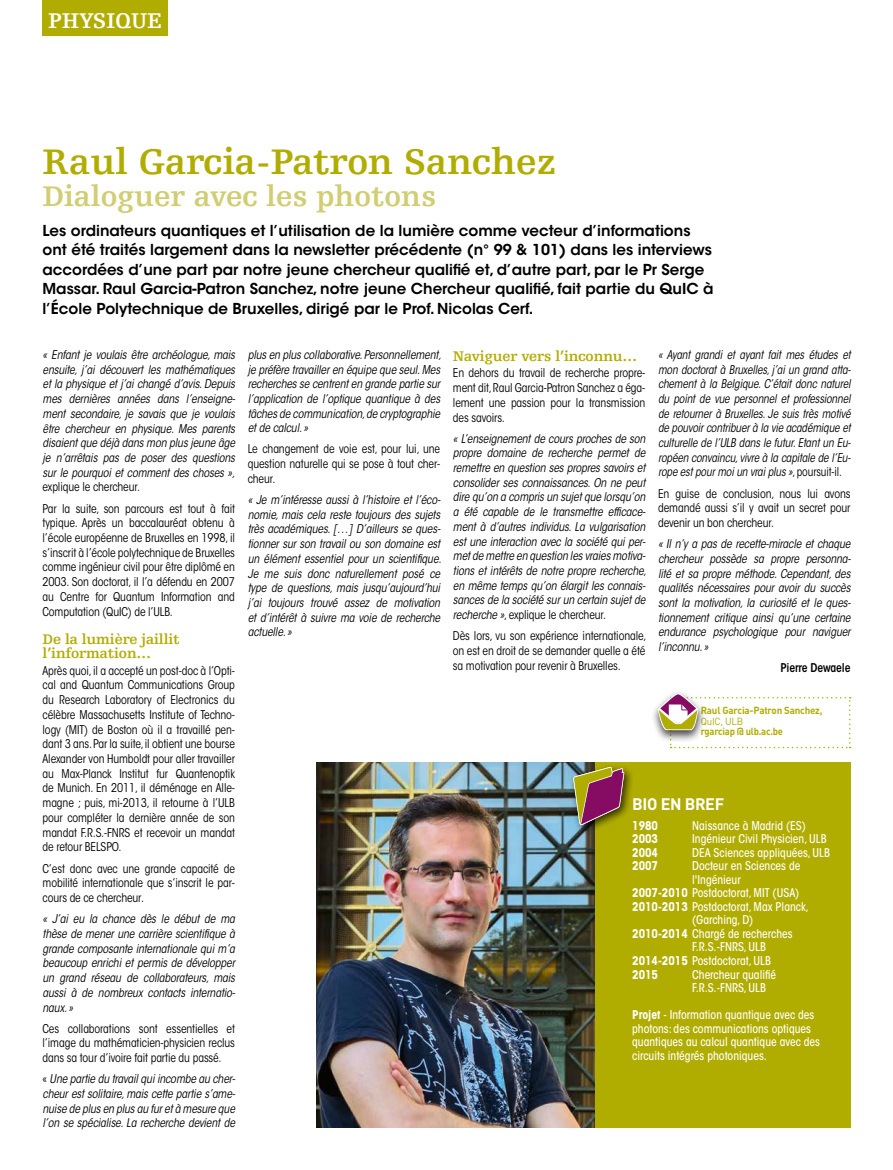
<style>
.page{position:relative;width:893px;height:1170px;background:#fff}
.page>*{position:absolute;margin:0;border:0;box-sizing:border-box;transform-origin:0 0}
.t1{font:700 37.5px "Egyptienne FLT Std";color:#b1ad00}
.t2{font:700 30px "Egyptienne FLT Std";color:#d1cd72}
.t3{font:700 22.5px "Egyptienne FLT Std";letter-spacing:-.01em;color:#fff}
.t4{font:700 16.5px "DIN";letter-spacing:-.02em;color:#fff}
.t5{font:600 15px/19.5px "ITC Avant Garde Std";color:#000}
.t6{font:700 14.7px/13.5px "Egyptienne FLT Std";letter-spacing:-.01em;color:#b1ad00}
.t7{font:italic condensed 12px/14.7px "ITC Avant Garde Std";letter-spacing:-.01em;color:#000;text-align:justify}
.t8{font:condensed 12px/14.7px "ITC Avant Garde Std";letter-spacing:-.01em;color:#000;text-align:justify}
.t9{font:500 condensed 12px/13.5px "ITC Avant Garde Std";color:#fff}
.t10{font:italic condensed 12px/14.7px "ITC Avant Garde Std";letter-spacing:-.01em;color:#000;text-align:justify;scale:.95 1}
.t11{font:700 condensed 12px "ITC Avant Garde Std";color:#fff}
.t12{font:600 condensed 12px "ITC Avant Garde Std";letter-spacing:-.01em;color:#000}
.t13{font:700 10.2px "DIN";letter-spacing:-.02em;color:#b1ad00;scale:.96 1}
.t14{font:700 10.2px "DIN";letter-spacing:-.02em;color:#b1ad00;scale:.92 1}
.t15{font:10.2px "DIN";letter-spacing:-.02em;color:#b1ad00;scale:.95 1}
.s1{font-style:normal}
.s2{font-weight:700}
</style>
<div class="page">
<img style="left:316px;top:762px;width:279px;height:365px">
<div style="left:43px;top:0;width:125px;height:35px;background:#b1ad00"></div>
<div style="left:595px;top:762px;width:255px;height:365px;background:#b1ad00"></div>
<div style="left:569px;top:762px;width:66px;height:73px;background:#000;opacity:.75"></div>
<svg style="left:573px;top:767px;width:51px;height:58px;background:#8f5b4a"></svg>
<div style="left:650px;top:690px;width:56px;height:53px;background:#000;opacity:.75"></div>
<svg style="left:658px;top:693px;width:193px;height:55px"></svg>
<h3 class="t3" style="left:48px;top:8px;width:115px">PHYSIQUE</h3>
<h1 class="t1" style="left:43px;top:141px;width:515px">Raul Garcia-Patron Sanchez</h1>
<h2 class="t2" style="left:43px;top:179px;width:395px">Dialoguer avec les photons</h2>
<p class="t5" style="left:43px;top:220px;width:673px">Les ordinateurs quantiques et l’utilisation de la lumière comme vecteur d’informations ont été traités largement dans la newsletter précédente (n° 99 &amp; 101) dans les interviews accordées d’une part par notre jeune chercheur qualifié et, d’autre part, par le Pr Serge Massar. Raul Garcia-Patron Sanchez, notre jeune Chercheur qualifié, fait partie du QuIC à l’École Polytechnique de Bruxelles, dirigé par le Prof. Nicolas Cerf.</p>
<p class="t7" style="left:43px;top:347px;width:194px">« Enfant je voulais être archéologue, mais ensuite, j’ai découvert les mathématiques et la physique et j’ai changé d’avis. Depuis mes dernières années dans l’enseigne&shy;ment secondaire, je savais que je voulais être chercheur en physique. Mes parents disaient que déjà dans mon plus jeune âge je n’arrêtais pas de poser des questions sur le pourquoi et comment des choses »,</p>
<p class="t8" style="left:43px;top:476px;width:194px;line-height:21.1px">explique le chercheur.<br>Par la suite, son parcours est tout à fait</p>
<p class="t8" style="left:43px;top:515px;width:194px">typique. Après un baccalauréat obtenu à l’école européenne de Bruxelles en 1998, il s’inscrit à l’école polytechnique de Bruxelles comme ingénieur civil pour être diplômé en 2003. Son doctorat, il l’a défendu en 2007 au Centre for Quantum Information and Computation (QuIC) de l’ULB.</p>
<p class="t6" style="left:43px;top:632px;width:139px">De la lumière jaillit l’information…</p>
<p class="t8" style="left:43px;top:663px;width:194px">Après quoi, il a accepté un post-doc à l’Opti&shy;cal and Quantum Communications Group du Research Laboratory of Electronics du célèbre Massachusetts Institute of Techno&shy;logy (MIT) de Boston où il a travaillé pen&shy;dant 3 ans. Par la suite, il obtient une bourse Alexander von Humboldt pour aller travailler au Max-Planck Institut fur Quantenoptik de Munich. En 2011, il déménage en Alle&shy;magne ; puis, mi-2013, il retourne à l’ULB pour compléter la dernière année de son mandat F.R.S.-FNRS et recevoir un mandat de retour BELSPO.</p>
<p class="t8" style="left:43px;top:860px;width:194px">C’est donc avec une grande capacité de mobilité internationale que s’inscrit le par&shy;cours de ce chercheur.</p>
<p class="t7" style="left:43px;top:911px;width:194px">« J’ai eu la chance dès le début de ma thèse de mener une carrière scientifique à grande composante internationale qui m’a beaucoup enrichi et permis de développer un grand réseau de collaborateurs, mais aussi à de nombreux contacts internatio&shy;naux. »</p>
<p class="t8" style="left:43px;top:1020px;width:194px">Ces collaborations sont essentielles et l’image du mathématicien-physicien reclus dans sa tour d’ivoire fait partie du passé.</p>
<p class="t7" style="left:43px;top:1071px;width:194px"><span class="s1">«</span> Une partie du travail qui incombe au cher&shy;cheur est solitaire, mais cette partie s’ame&shy;nuise de plus en plus au fur et à mesure que l’on se spécialise. La recherche devient de</p>
<p class="t7" style="left:248px;top:347px;width:195px">plus en plus collaborative. Personnellement, je préfère travailler en équipe que seul. Mes recherches se centrent en grande partie sur l’application de l’optique quantique à des tâches de communication, de cryptographie et de calcul.»</p>
<p class="t8" style="left:248px;top:442px;width:194px">Le changement de voie est, pour lui, une question naturelle qui se pose à tout cher&shy;cheur.</p>
<p class="t7" style="left:248px;top:492px;width:195px">« Je m’intéresse aussi à l’histoire et l’éco&shy;nomie, mais cela reste toujours des sujets très académiques. […] D’ailleurs se ques&shy;tionner sur son travail ou son domaine est un élément essentiel pour un scientifique.<br>Je me suis donc naturellement posé ce type de questions, mais jusqu’aujourd’hui j’ai toujours trouvé assez de motivation et d’intérêt à suivre ma voie de recherche actuelle. »</p>
<p class="t6" style="left:453px;top:349px;width:186px">Naviguer vers l’inconnu…</p>
<p class="t8" style="left:453px;top:366px;width:194px">En dehors du travail de recherche propre&shy;ment dit, Raul Garcia-Patron Sanchez a éga&shy;lement une passion pour la transmission des savoirs.</p>
<p class="t7" style="left:453px;top:431px;width:195px">« L’enseignement de cours proches de son propre domaine de recherche permet de remettre en question ses propres savoirs et consolider ses connaissances. On ne peut dire qu’on a compris un sujet que lorsqu’on a été capable de le transmettre efficace&shy;ment à d’autres individus. La vulgarisation est une interaction avec la société qui per&shy;met de mettre en question les vraies motiva&shy;tions et intérêts de notre propre recherche, en même temps qu’on élargit les connais&shy;sances de la société sur un certain sujet de recherche »<span class="s1">, explique le chercheur.</span></p>
<p class="t8" style="left:453px;top:628px;width:195px">Dès lors, vu son expérience internationale, on est en droit de se demander quelle a été sa motivation pour revenir à Bruxelles.</p>
<p class="t10" style="left:658px;top:347px;width:204px">« Ayant grandi et ayant fait mes études et mon doctorat à Bruxelles, j’ai un grand atta&shy;chement à la Belgique. C’était donc naturel du point de vue personnel et professionnel de retourner à Bruxelles. Je suis très motivé de pouvoir contribuer à la vie académique et culturelle de l’ULB dans le futur. Etant un Eu&shy;ropéen convaincu, vivre à la capitale de l’Eu&shy;rope est pour moi un vrai plus »<span class="s1">, poursuit-il.</span></p>
<p class="t8" style="left:658px;top:486px;width:194px">En guise de conclusion, nous lui avons demandé aussi s’il y avait un secret pour devenir un bon chercheur.</p>
<p class="t7" style="left:658px;top:536px;width:194px">« Il n’y a pas de recette-miracle et chaque chercheur possède sa propre personna&shy;lité et sa propre méthode. Cependant, des qualités nécessaires pour avoir du succès sont la motivation, la curiosité et le ques&shy;tionnement critique ainsi qu’une certaine endurance psychologique pour naviguer l’inconnu. »</p>
<p class="t12" style="left:780px;top:660px;width:72px">Pierre Dewaele</p>
<p class="t13" style="left:701px;top:704px;width:128px">Raul Garcia-Patron Sanchez,</p>
<p class="t15" style="left:701px;top:714px;width:46px">QuIC, ULB</p>
<p class="t14" style="left:701px;top:724px;width:91px">rgarciap @ ulb.ac.be</p>
<h3 class="t4" style="left:632px;top:793px;width:94px">BIO EN BREF</h3>
<p class="t11" style="left:632px;top:817px;width:27px">1980</p>
<p class="t9" style="left:692px;top:818px;width:115px">Naissance à Madrid (ES)</p>
<p class="t11" style="left:632px;top:831px;width:27px">2003</p>
<p class="t9" style="left:692px;top:832px;width:136px">Ingénieur Civil Physicien, ULB</p>
<p class="t11" style="left:632px;top:844px;width:27px">2004</p>
<p class="t9" style="left:692px;top:845px;width:139px">DEA Sciences appliquées, ULB</p>
<p class="t11" style="left:632px;top:858px;width:27px">2007</p>
<p class="t9" style="left:692px;top:859px;width:110px">Docteur en Sciences de</p>
<p class="t9" style="left:692px;top:872px;width:50px">l'Ingénieur</p>
<p class="t9" style="left:632px;top:886px;width:169px"><span class="s2">2007-2010</span> Postdoctorat, MIT (USA)</p>
<p class="t9" style="left:632px;top:899px;width:178px"><span class="s2">2010-2013</span> Postdoctorat, Max Planck,</p>
<p class="t9" style="left:692px;top:913px;width:63px">(Garching, D)</p>
<p class="t9" style="left:632px;top:926px;width:162px"><span class="s2">2010-2014</span> Chargé de recherches</p>
<p class="t9" style="left:692px;top:940px;width:75px">F.R.S.-FNRS, ULB</p>
<p class="t9" style="left:632px;top:953px;width:140px"><span class="s2">2014-2015</span> Postdoctorat, ULB</p>
<p class="t11" style="left:632px;top:966px;width:27px">2015</p>
<p class="t9" style="left:692px;top:967px;width:85px">Chercheur qualifié<br>F.R.S.-FNRS, ULB</p>
<p class="t9" style="left:632px;top:1007px;width:189px"><span class="s2">Projet</span> - Information quantique avec des photons: des communications optiques quantiques au calcul quantique avec des circuits intégrés photoniques.</p>
</div>
